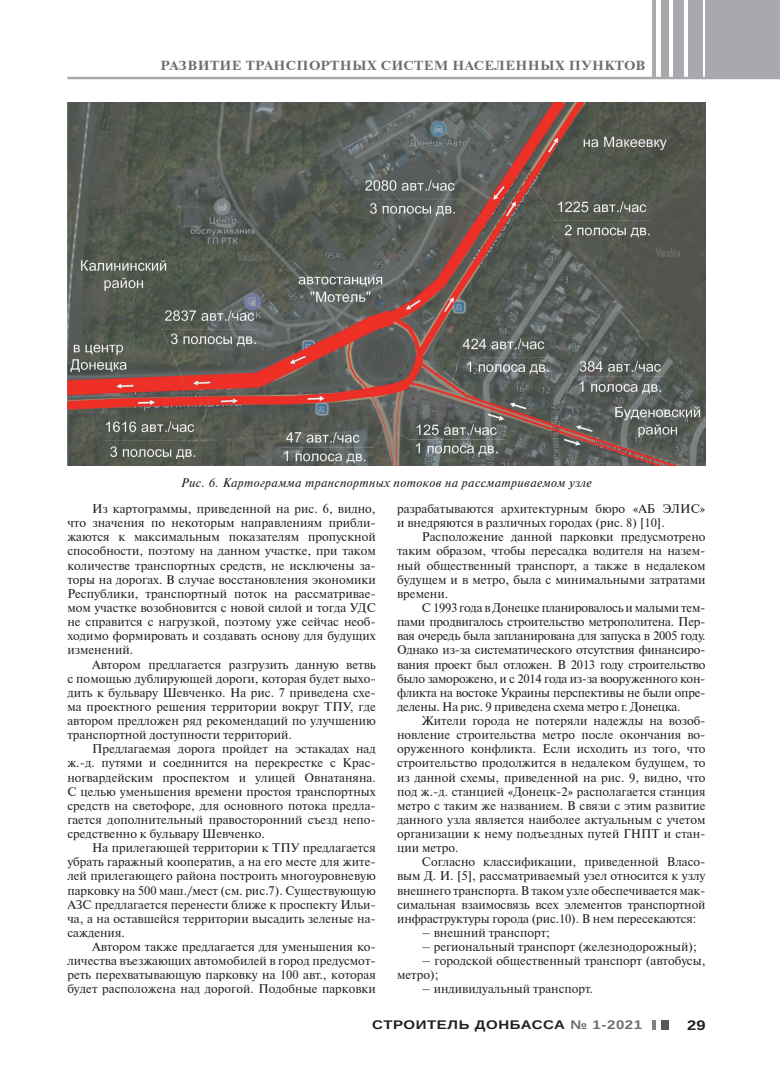
<style>
.page{position:relative;width:780px;height:1088px;background:#fff}
.page>*{position:absolute;margin:0;border:0;box-sizing:border-box;transform-origin:0 0}
.t1{font:700 13.75px "Arimo";color:#231f20;scale:1.2 1}
.t2{font:700 13.12px "Newton C";letter-spacing:.035em;color:#6c6d70;scale:1.1 1}
.t3{font:12.5px/14.1px "Newton C";color:#231f20;text-align:justify}
.t4{font:italic 12.5px "Newton C";letter-spacing:.03em;color:#231f20}
.t5{font:700 12.5px "Arimo";letter-spacing:.04em;color:#231f20;scale:1.2 1}
.s1{color:#6c6d70}
</style>
<div class="page">
<div style="left:705px;top:0;width:75px;height:78px;background:#a8a9ad"></div>
<div style="left:688px;top:0;width:14px;height:78px;background:#a8a9ad"></div>
<div style="left:673px;top:0;width:10px;height:78px;background:#a8a9ad"></div>
<div style="left:661px;top:0;width:7px;height:78px;background:#a8a9ad"></div>
<hr style="left:652px;top:0;width:4px;height:78px;background:#a8a9ad">
<div style="left:661px;top:1020px;width:7px;height:9px;background:#57585a"></div>
<svg style="left:652px;top:1020px;width:4px;height:9px"></svg>
<hr style="left:67px;top:77px;width:713px;height:2px;background:#a8a9ad">
<img style="left:67px;top:103px;width:638px;height:362px">
<p class="t2" style="left:160px;top:58px;width:442px">РАЗВИТИЕ ТРАНСПОРТНЫХ СИСТЕМ НАСЕЛЕННЫХ ПУНКТОВ</p>
<p class="t4" style="left:181px;top:476px;width:412px">Рис. 6. Картограмма транспортных потоков на рассматриваемом узле</p>
<p class="t3" style="left:397px;top:502px;width:310px">разрабатываются архитектурным бюро «АБ ЭЛИС» и внедряются в различных городах (рис. 8) [10].</p>
<p class="t3" style="left:397px;top:530px;width:310px;text-indent:25px">Расположение данной парковки предусмотрено таким образом, чтобы пересадка водителя на назем&shy;ный общественный транспорт, а также в недалеком будущем и в метро, была с минимальными затратами времени.</p>
<p class="t3" style="left:397px;top:601px;width:310px;text-indent:25px">С 1993 года в Донецке планировалось и малыми тем&shy;пами продвигалось строительство метрополитена. Пер&shy;вая очередь была запланирована для запуска в 2005 году.<br>Однако из-за систематического отсутствия финансиро&shy;вания проект был отложен. В 2013 году строительство было заморожено, и с 2014 года из-за вооруженного кон&shy;фликта на востоке Украины перспективы не были опре&shy;делены. На рис. 9 приведена схема метро г. Донецка.</p>
<p class="t3" style="left:397px;top:714px;width:310px;text-indent:25px">Жители города не потеряли надежды на возоб&shy;новление строительства метро после окончания во&shy;оруженного конфликта. Если исходить из того, что строительство продолжится в недалеком будущем, то из данной схемы, приведенной на рис. 9, видно, что под ж.-д. станцией «Донецк-2» располагается станция метро с таким же названием. В связи с этим развитие данного узла является наиболее актуальным с учетом организации к нему подъездных путей ГНПТ и стан&shy;ции метро.</p>
<p class="t3" style="left:397px;top:855px;width:310px;text-indent:25px">Согласно классификации, приведенной Власо&shy;вым Д. И. [5], рассматриваемый узел относится к узлу внешнего транспорта. В таком узле обеспечивается мак&shy;симальная взаимосвязь всех элементов транспортной инфраструктуры города (рис.10). В нем пересекаются:</p>
<p class="t3" style="left:422px;top:925px;width:130px">– внешний транспорт;</p>
<p class="t3" style="left:422px;top:940px;width:276px">– региональный транспорт (железнодорожный);</p>
<p class="t3" style="left:397px;top:954px;width:310px;text-indent:25px">– городской общественный транспорт (автобусы, метро);</p>
<p class="t3" style="left:422px;top:982px;width:172px">– индивидуальный транспорт.</p>
<p class="t3" style="left:67px;top:502px;width:310px;text-indent:25px">Из картограммы, приведенной на рис. 6, видно, что значения по некоторым направлениям прибли&shy;жаются к максимальным показателям пропускной способности, поэтому на данном участке, при таком количестве транспортных средств, не исключены за&shy;торы на дорогах. В случае восстановления экономики Республики, транспортный поток на рассматривае&shy;мом участке возобновится с новой силой и тогда УДС не справится с нагрузкой, поэтому уже сейчас необ&shy;ходимо формировать и создавать основу для будущих изменений.</p>
<p class="t3" style="left:67px;top:657px;width:310px;text-indent:25px">Автором предлагается разгрузить данную ветвь с помощью дублирующей дороги, которая будет выхо&shy;дить к бульвару Шевченко. На рис. 7 приведена схе&shy;ма проектного решения территории вокруг ТПУ, где автором предложен ряд рекомендаций по улучшению транспортной доступности территорий.</p>
<p class="t3" style="left:67px;top:742px;width:310px;text-indent:25px">Предлагаемая дорога пройдет на эстакадах над ж.-д. путями и соединится на перекрестке с Крас&shy;ногвардейским проспектом и улицей Овнатаняна.<br>С целью уменьшения времени простоя транспортных средств на светофоре, для основного потока предла&shy;гается дополнительный правосторонний съезд непо&shy;средственно к бульвару Шевченко.</p>
<p class="t3" style="left:67px;top:841px;width:310px;text-indent:25px">На прилегающей территории к ТПУ предлагается убрать гаражный кооператив, а на его месте для жите&shy;лей прилегающего района построить многоуровневую парковку на 500 маш./мест (см. рис.7). Существующую АЗС предлагается перенести ближе к проспекту Ильи&shy;ча, а на оставшейся территории высадить зеленые на&shy;саждения.</p>
<p class="t3" style="left:67px;top:940px;width:310px;text-indent:25px">Автором также предлагается для уменьшения ко&shy;личества въезжающих автомобилей в город предусмот&shy;реть перехватывающую парковку на 100 авт., которая будет расположена над дорогой. Подобные парковки</p>
<p class="t5" style="left:372px;top:1016px;width:226px">СТРОИТЕЛЬ ДОНБАССА <span class="s1">№ 1-2021</span></p>
<p class="t1" style="left:687px;top:1016px;width:17px">29</p>
</div>
